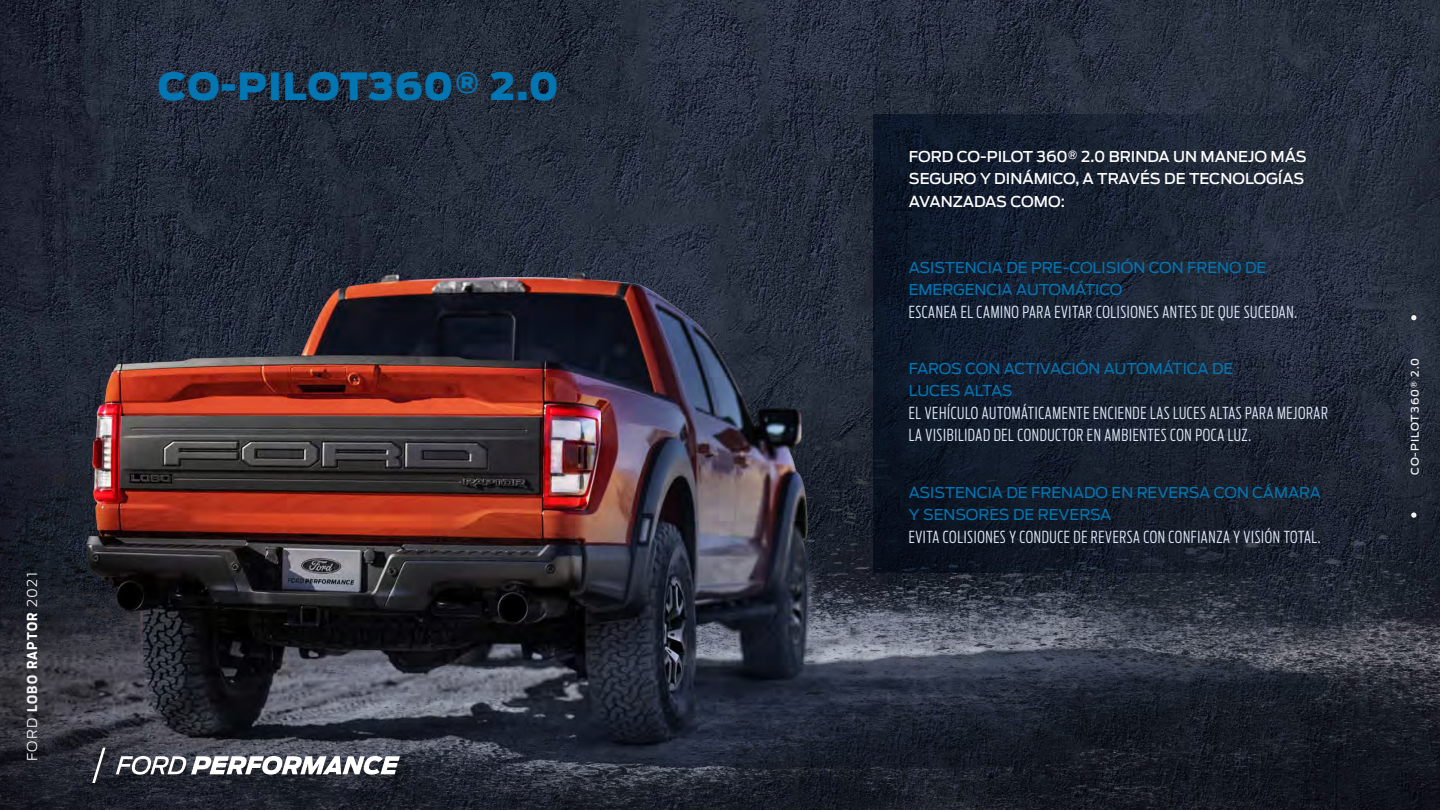
<style>
.page{position:relative;width:1440px;height:810px;background:#fff}
.page>*{position:absolute;margin:0;border:0;box-sizing:border-box;transform-origin:0 0}
.Titulo{font:37.5px "Ford Antenna Black";letter-spacing:.025em;color:#0276b3}
.Paragraph_Style_1{font:300 16.5px/22.5px "Ford Antenna Extra Cond";letter-spacing:.04em;color:#dce6f6}
.Texto_de_Caja_azul{font:15px/22.5px "Ford Antenna Regular";color:#0276b3}
.Texto_de_Caja_azul-2{font:15px/22.5px "Ford Antenna Medium";color:#fff}
.Texto_de_Caja_azul-3{font:15px "Ford Antenna Regular";letter-spacing:-.02em;color:#0276b3}
.Cuerpo{font:300 13.5px "Ford Antenna";letter-spacing:.1em;color:#f2f2f2}
.Cuerpo-2{font:500 10.5px "Ford Antenna";letter-spacing:.095em;color:#f2f2f2}
.s1{font-family:"Ford Antenna Cond Bold";font-weight:400}
.s2{font-family:"Ford Antenna Cond Bold";font-weight:400;color:#fff}
</style>
<div class="page">
<svg style="left:0;top:0;width:1440px;height:90px;background:#252c3b"></svg>
<img style="left:0;top:90px;width:1440px;height:720px">
<svg style="left:873px;top:114px;width:567px;height:459px;background:#192130"></svg>
<div style="left:89px;top:748px;width:319px;height:48px;background:#000;opacity:.3"></div>
<svg style="left:116px;top:756px;width:284px;height:19px"></svg>
<svg style="left:92px;top:748px;width:14px;height:35px"></svg>
<p class="Titulo" style="left:158px;top:51px;width:402px">CO-PILOT360® 2.0</p>
<p class="Cuerpo" style="left:21px;top:761px;width:191px;rotate:-90deg">FORD <span class="s1">LOBO</span> <span class="s2">RAPTOR</span> 2021</p>
<p class="Texto_de_Caja_azul-2" style="left:909px;top:144px;width:399px">FORD CO-PILOT 360® 2.0 BRINDA UN MANEJO MÁS<br>SEGURO Y DINÁMICO, A TRAVÉS DE TECNOLOGÍAS<br>AVANZADAS COMO:</p>
<p class="Texto_de_Caja_azul" style="left:909px;top:254px;width:359px">ASISTENCIA DE PRE-COLISIÓN CON FRENO DE<br>EMERGENCIA AUTOMÁTICO</p>
<p class="Paragraph_Style_1" style="left:909px;top:298px;width:390px">ESCANEA EL CAMINO PARA EVITAR COLISIONES ANTES DE QUE SUCEDAN.</p>
<p class="Texto_de_Caja_azul" style="left:909px;top:355px;width:326px">FAROS CON ACTIVACIÓN AUTOMÁTICA DE</p>
<p class="Texto_de_Caja_azul-3" style="left:909px;top:378px;width:105px">LUCES ALTAS</p>
<p class="Paragraph_Style_1" style="left:909px;top:400px;width:421px">EL VEHÍCULO AUTOMÁTICAMENTE ENCIENDE LAS LUCES ALTAS PARA MEJORAR<br>LA VISIBILIDAD DEL CONDUCTOR EN AMBIENTES CON POCA LUZ.</p>
<p class="Texto_de_Caja_azul" style="left:909px;top:479px;width:414px">ASISTENCIA DE FRENADO EN REVERSA CON CÁMARA<br>Y SENSORES DE REVERSA</p>
<p class="Paragraph_Style_1" style="left:909px;top:523px;width:413px">EVITA COLISIONES Y CONDUCE DE REVERSA CON CONFIANZA Y VISIÓN TOTAL.</p>
<p class="Cuerpo-2" style="left:1406px;top:475px;width:119px;rotate:-90deg">CO-PILOT360® 2.0</p>
</div>
